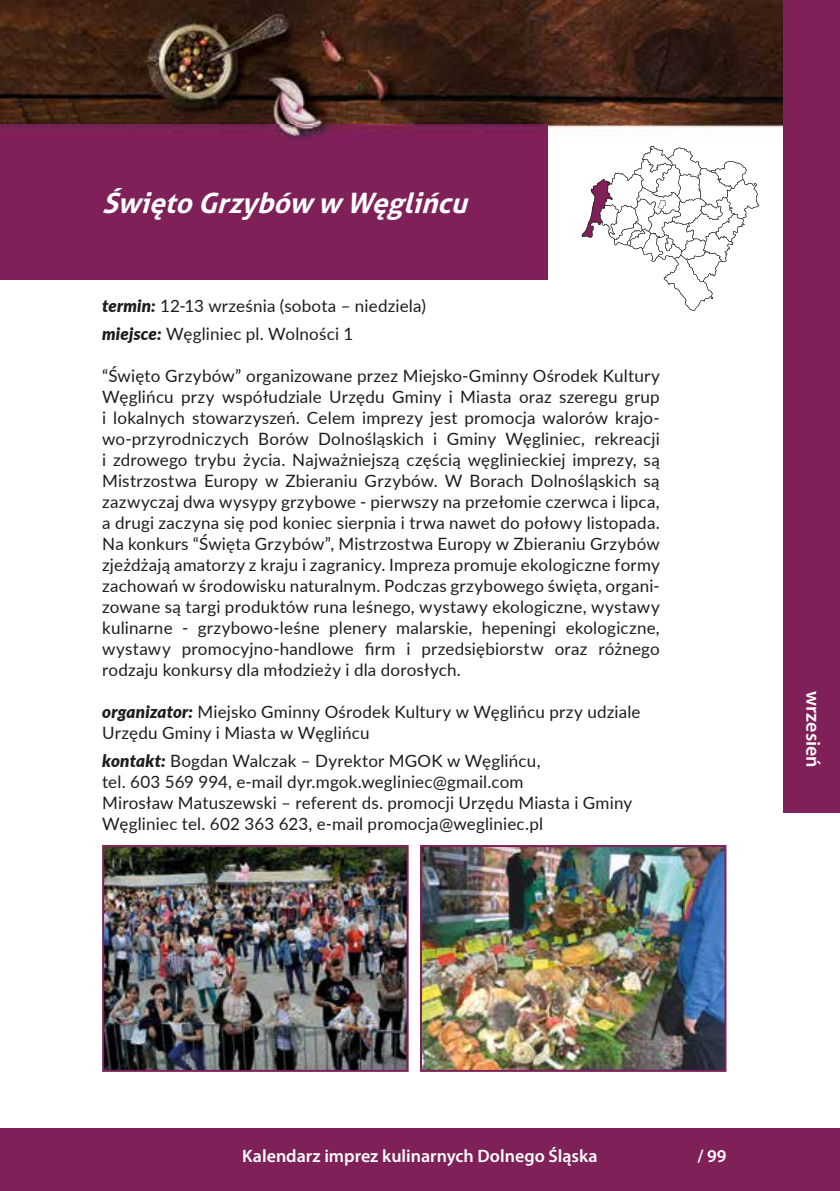
<style>
.page{position:relative;width:840px;height:1191px;background:#fff}
.page>*{position:absolute;margin:0;border:0;box-sizing:border-box;transform-origin:0 0}
.t1{font:italic 700 28px "Aller";color:#fff}
.t2{font:600 20px "Myriad Pro";color:#fff}
.t3{font:600 18px "Myriad Pro";color:#fff}
.t4{font:17px/21px "Lato";letter-spacing:.01em;color:#1d1d1b}
.s1{font-weight:900;font-style:italic}
</style>
<div class="page">
<div style="left:0;top:125px;width:547px;height:155px;background:#802059"></div>
<img style="left:0;top:0;width:782px;height:142px">
<img style="left:0;top:125px;width:547px;height:17px">
<div style="left:0;top:1128px;width:839px;height:63px;background:#802059"></div>
<img style="left:102px;top:845px;width:306px;height:226px">
<img style="left:420px;top:845px;width:306px;height:226px">
<div style="left:782px;top:0;width:57px;height:812px;background:#802059"></div>
<svg style="left:581px;top:146px;width:177px;height:165px"></svg>
<h1 class="t1" style="left:102px;top:185px;width:375px">ŚwiętoGrzybów w Węglińcu</h1>
<p class="t4" style="left:102px;top:291px;width:325px;line-height:28px"><span class="s1">termin:</span> 12-13 września (sobota – niedziela) <span class="s1">miejsce:</span> Węgliniec pl. Wolności 1</p>
<p class="t4" style="left:102px;top:365px;width:559px;text-align:justify">“Święto Grzybów” organizowane przez Miejsko-Gminny Ośrodek Kultury Węglińcu przy współudziale Urzędu Gminy i Miasta oraz szeregu grup i lokalnych stowarzyszeń. Celem imprezy jest promocja walorów krajo&shy;wo-przyrodniczych Borów Dolnośląskich i Gminy Węgliniec, rekreacji i zdrowego trybu życia. Najważniejszą częścią węglinieckiej imprezy, są Mistrzostwa Europy w Zbieraniu Grzybów. W Borach Dolnośląskich są zazwyczaj dwa wysypy grzybowe - pierwszy na przełomie czerwca i lipca, a drugi zaczyna się pod koniec sierpnia i trwa nawet do połowy listopada.<br>Na konkurs “Święta Grzybów”, Mistrzostwa Europy w Zbieraniu Grzybów zjeżdżają amatorzy z kraju i zagranicy. Impreza promuje ekologiczne formy zachowań w środowisku naturalnym. Podczas grzybowego święta, organi&shy;zowane są targi produktów runa leśnego, wystawy ekologiczne, wystawy kulinarne - grzybowo-leśne plenery malarskie, hepeningi ekologiczne, wystawy promocyjno-handlowe firm i przedsiębiorstw oraz różnego rodzaju konkursy dla młodzieży i dla dorosłych.</p>
<p class="t4" style="left:102px;top:700px;width:539px"><span class="s1">organizator:</span> Miejsko Gminny Ośrodek Kultury w Węglińcu przy udziale<br>Urzędu Gminy i Miasta w Węglińcu</p>
<p class="t4" style="left:102px;top:749px;width:531px"><span class="s1">kontakt:</span> Bogdan Walczak – Dyrektor MGOK w Węglińcu,<br>tel. 603 569 994, e-mail dyr.mgok.wegliniec@gmail.com<br>Mirosław Matuszewski – referent ds. promocji Urzędu Miasta i Gminy Węgliniec tel. 602 363 623, e-mail promocja@wegliniec.pl</p>
<p class="t2" style="left:825px;top:691px;width:78px;rotate:90deg">wrzesień</p>
<p class="t3" style="left:242px;top:1144px;width:356px">Kalendarz imprez kulinarnych Dolnego Śląska</p>
<p class="t3" style="left:697px;top:1144px;width:31px">/ 99</p>
</div>
